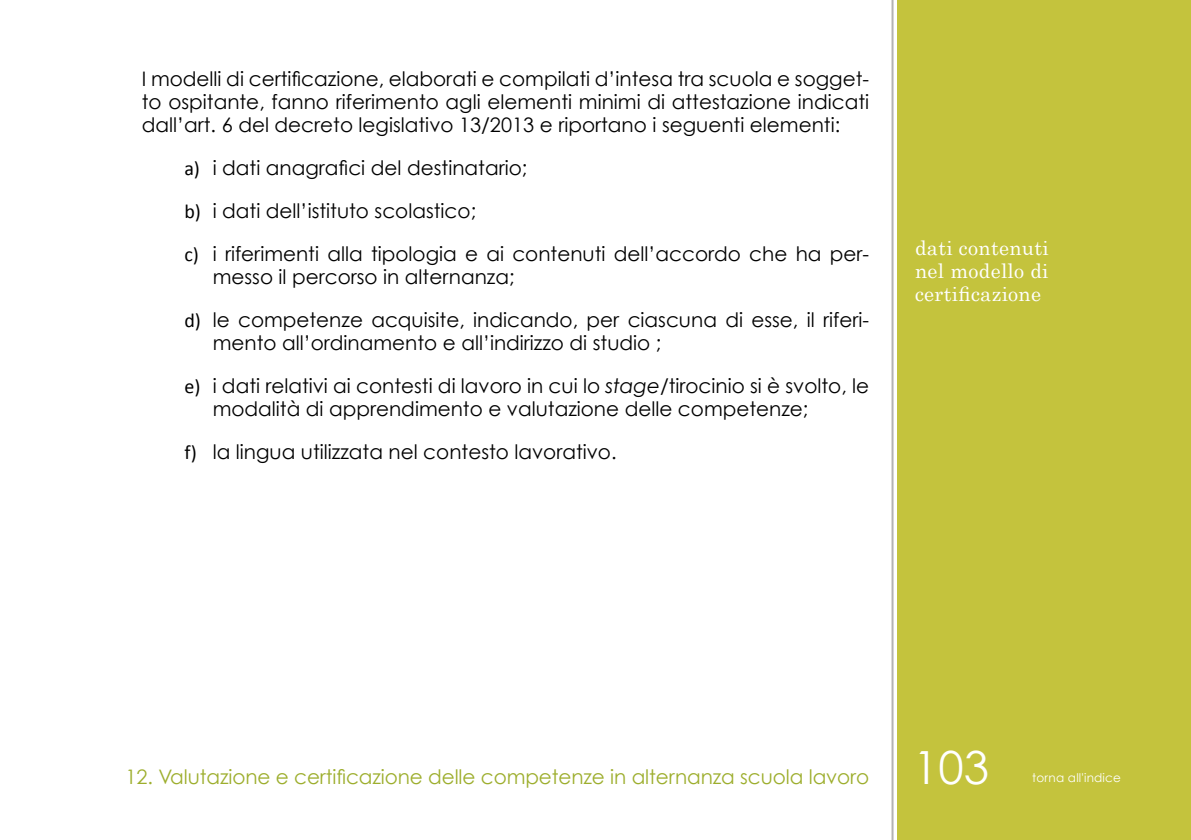
<style>
.page{position:relative;width:1191px;height:840px;background:#fff}
.page>*{position:absolute;margin:0;border:0;box-sizing:border-box;transform-origin:0 0}
.t1{font:45.6px "Century Gothic";color:#fff}
.t2{font:20px/43px "Century Gothic";color:#000}
.t3{font:20px "Century Gothic";letter-spacing:-.005em;color:#9dae2d}
.t4{font:20px/23px "Century Schoolbook";letter-spacing:.015em;color:#fff;text-align:justify}
.t5{font:12px "Century Gothic";letter-spacing:.015em;color:#fff}
.s1{font-family:"Calibri"}
.s2{font-style:italic}
</style>
<div class="page">
<div style="left:897px;top:0;width:294px;height:839px;background:#c4c33d"></div>
<hr style="left:891px;top:0;width:2px;height:839px;background:#b3b2b2">
<p class="t2" style="left:142px;top:67px;width:729px;line-height:23px;text-align:justify">I modelli di certificazione, elaborati e compilati d’intesa tra scuola e sogget&shy;to ospitante, fanno riferimento agli elementi minimi di attestazione indicati dall’art. 6 del decreto legislativo 13/2013 e riportano i seguenti elementi:</p>
<p class="t2" style="left:184px;top:146px;width:686px"><span class="s1">a)</span> i dati anagrafici del destinatario;<br><span class="s1">b)</span> i dati dell’istituto scolastico;<br><span class="s1">c)</span> i riferimenti alla tipologia e ai contenuti dell’accordo che ha per-</p>
<p class="t2" style="left:184px;top:255px;width:686px;text-indent:28px">messo il percorso in alternanza;<br><span class="s1">d)</span> le competenze acquisite, indicando, per ciascuna di esse, il riferi-</p>
<p class="t2" style="left:184px;top:321px;width:686px;text-indent:28px">mento all’ordinamento e all’indirizzo di studio ;<br><span class="s1">e)</span> i dati relativi ai contesti di lavoro in cui lo <span class="s2">stage</span>/tirocinio si è svolto, le</p>
<p class="t2" style="left:184px;top:387px;width:625px;text-indent:28px">modalità di apprendimento e valutazione delle competenze; <span class="s1">f)</span> la lingua utilizzata nel contesto lavorativo.</p>
<p class="t4" style="left:915px;top:236px;width:135px">dati contenuti nel modello di certificazione</p>
<p class="t3" style="left:126px;top:763px;width:745px">12. Valutazione e certificazione delle competenze in alternanza scuola lavoro</p>
<h1 class="t1" style="left:913px;top:739px;width:77px">103</h1>
<p class="t5" style="left:1032px;top:770px;width:90px">torna all'indice</p>
</div>
